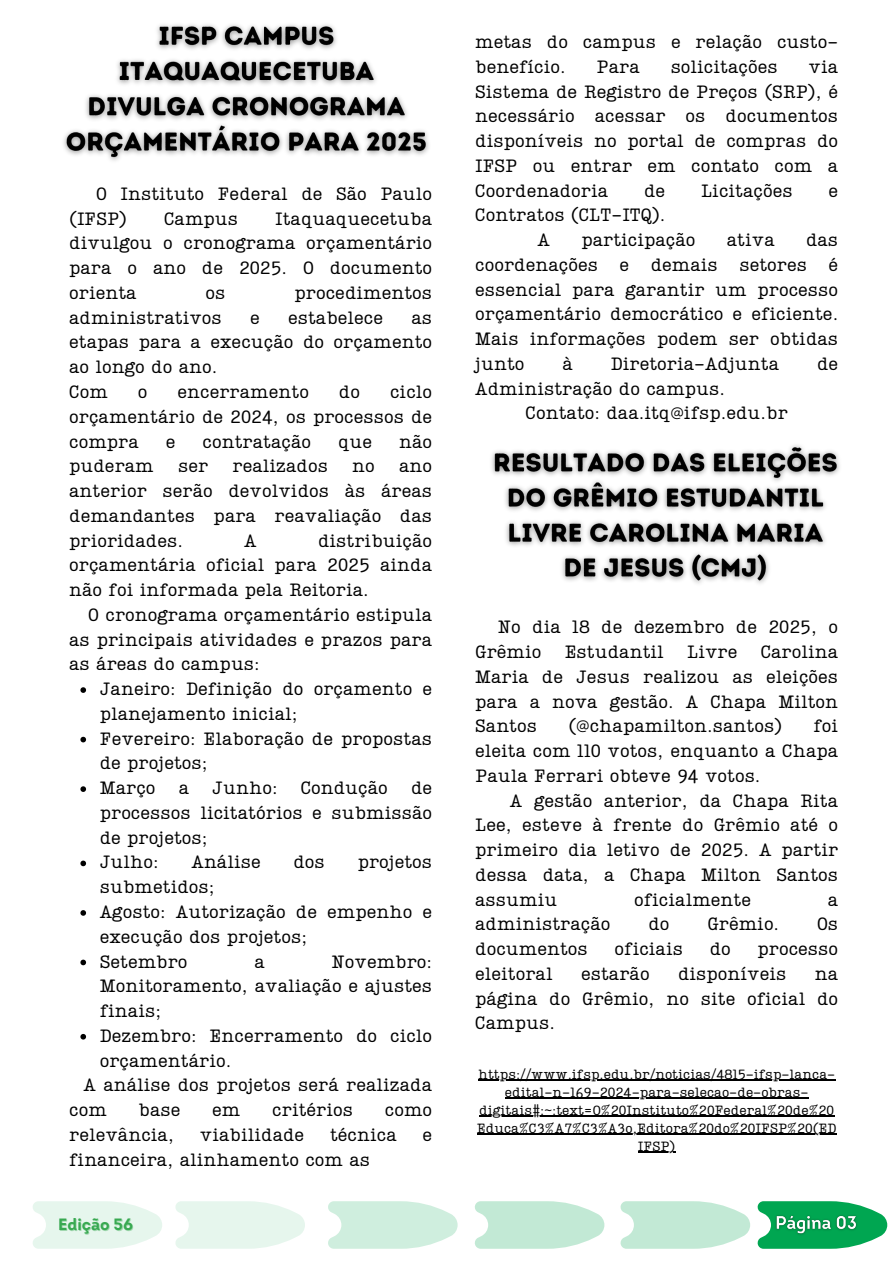
<style>
.page{position:relative;width:894px;height:1264px;background:#fff}
.page>*{position:absolute;margin:0;border:0;box-sizing:border-box;transform-origin:0 0}
.t1{font:18px/24.8px "Lumios TW New";color:#000}
.t2{font:700 16.35px "Intro";color:#38a951}
.t3{font:13.5px "Lumios TW New";color:#000}
.s1{font-family:"Noto Sans"}
</style>
<div class="page">
<svg style="left:757px;top:1201px;width:130px;height:47px"></svg>
<img style="left:770px;top:1209px;width:91px;height:29px">
<svg style="left:620px;top:1201px;width:130px;height:47px;background:#cbecdb"></svg>
<svg style="left:475px;top:1201px;width:129px;height:47px;background:#caecdb"></svg>
<svg style="left:328px;top:1201px;width:129px;height:47px;background:#d6f0e2"></svg>
<svg style="left:175px;top:1201px;width:130px;height:47px"></svg>
<svg style="left:33px;top:1201px;width:129px;height:47px;background:#e9f7ef"></svg>
<img style="left:63px;top:24px;width:366px;height:137px">
<svg style="left:80px;top:687px;width:6px;height:6px"></svg>
<svg style="left:80px;top:736px;width:6px;height:6px"></svg>
<svg style="left:80px;top:786px;width:6px;height:6px"></svg>
<svg style="left:80px;top:860px;width:6px;height:6px"></svg>
<svg style="left:80px;top:910px;width:6px;height:5px"></svg>
<svg style="left:80px;top:959px;width:6px;height:6px"></svg>
<svg style="left:80px;top:1033px;width:6px;height:6px"></svg>
<img style="left:491px;top:445px;width:349px;height:139px">
<hr style="left:478px;top:1079px;width:357px;height:1px;background:#000">
<hr style="left:504px;top:1097px;width:304px;height:1px;background:#000">
<hr style="left:479px;top:1115px;width:355px;height:1px;background:#000">
<hr style="left:476px;top:1133px;width:360px;height:1px;background:#000">
<hr style="left:637px;top:1151px;width:38px;height:1px;background:#000">
<p class="t1" style="left:69px;top:180px;width:364px;text-indent:27px">O Instituto Federal de São Paulo (IFSP)</p>
<p class="t1" style="left:164px;top:204px;width:76px">Campus</p>
<p class="t1" style="left:69px;top:204px;width:364px;text-align:justify;text-indent:206px">Itaquaquecetuba divulgou o cronograma orçamentário para o ano de 2025. O documento orienta</p>
<p class="t1" style="left:205px;top:279px;width:21px">os</p>
<p class="t1" style="left:294px;top:279px;width:139px">procedimentos</p>
<p class="t1" style="left:69px;top:303px;width:154px">administrativos</p>
<p class="t1" style="left:250px;top:303px;width:11px">e</p>
<p class="t1" style="left:288px;top:303px;width:97px">estabelece</p>
<p class="t1" style="left:69px;top:303px;width:364px;text-indent:342px">as etapas para a execução do orçamento ao longo do ano.<br>Com</p>
<p class="t1" style="left:69px;top:378px;width:364px;text-align:justify;text-indent:321px">ciclo orçamentário de 2024, os processos de compra</p>
<p class="t1" style="left:138px;top:378px;width:11px">o</p>
<p class="t1" style="left:177px;top:378px;width:133px">encerramento</p>
<p class="t1" style="left:339px;top:378px;width:23px">do</p>
<p class="t1" style="left:166px;top:427px;width:11px">e</p>
<p class="t1" style="left:202px;top:427px;width:110px">contratação</p>
<p class="t1" style="left:338px;top:427px;width:36px">que</p>
<p class="t1" style="left:399px;top:427px;width:35px">não</p>
<p class="t1" style="left:69px;top:452px;width:86px">puderam</p>
<p class="t1" style="left:178px;top:452px;width:32px">ser</p>
<p class="t1" style="left:232px;top:452px;width:97px">realizados</p>
<p class="t1" style="left:352px;top:452px;width:24px">no</p>
<p class="t1" style="left:69px;top:452px;width:364px;text-align:justify;text-indent:330px">ano anterior serão devolvidos às áreas demandantes para reavaliação das prioridades.</p>
<p class="t1" style="left:244px;top:526px;width:14px">A</p>
<p class="t1" style="left:318px;top:526px;width:116px">distribuição</p>
<p class="t1" style="left:69px;top:551px;width:364px">orçamentária oficial para 2025 ainda</p>
<p class="t1" style="left:69px;top:576px;width:301px">não foi informada pela Reitoria.</p>
<p class="t1" style="left:88px;top:600px;width:345px">O cronograma orçamentário estipula</p>
<p class="t1" style="left:69px;top:625px;width:364px">as principais atividades e prazos para</p>
<p class="t1" style="left:69px;top:650px;width:192px">as áreas do campus:</p>
<p class="t1" style="left:100px;top:675px;width:334px">Janeiro: Definição do orçamento e planejamento inicial;</p>
<p class="t1" style="left:100px;top:724px;width:334px">Fevereiro: Elaboração de propostas de projetos;</p>
<p class="t1" style="left:100px;top:774px;width:57px">Março</p>
<p class="t1" style="left:179px;top:774px;width:12px">a</p>
<p class="t1" style="left:212px;top:774px;width:67px">Junho:</p>
<p class="t1" style="left:300px;top:774px;width:89px">Condução</p>
<p class="t1" style="left:100px;top:774px;width:334px;text-align:justify;text-indent:311px">de processos licitatórios e submissão de projetos;</p>
<p class="t1" style="left:100px;top:848px;width:60px">Julho:</p>
<p class="t1" style="left:191px;top:848px;width:71px">Análise</p>
<p class="t1" style="left:293px;top:848px;width:33px">dos</p>
<p class="t1" style="left:357px;top:848px;width:76px">projetos</p>
<p class="t1" style="left:100px;top:873px;width:116px">submetidos;</p>
<p class="t1" style="left:100px;top:897px;width:334px">Agosto: Autorização de empenho e execução dos projetos;</p>
<p class="t1" style="left:100px;top:947px;width:89px">Setembro</p>
<p class="t1" style="left:254px;top:947px;width:12px">a</p>
<p class="t1" style="left:100px;top:947px;width:334px;text-align:justify;text-indent:232px">Novembro:<br>Monitoramento, avaliação e ajustes finais;</p>
<h3 class="t1" style="left:100px;top:1021px;width:334px">Dezembro: Encerramento do ciclo orçamentário.</h3>
<h3 class="t1" style="left:69px;top:1071px;width:364px;text-indent:14px">A análise dos projetos será realizada com</h3>
<h3 class="t1" style="left:139px;top:1095px;width:43px">base</h3>
<h3 class="t1" style="left:212px;top:1095px;width:30px">em</h3>
<h3 class="t1" style="left:272px;top:1095px;width:82px">critérios</h3>
<h3 class="t1" style="left:384px;top:1095px;width:49px">como</h3>
<h3 class="t1" style="left:69px;top:1120px;width:106px">relevância,</h3>
<h3 class="t1" style="left:200px;top:1120px;width:106px">viabilidade</h3>
<h3 class="t1" style="left:330px;top:1120px;width:68px">técnica</h3>
<h3 class="t1" style="left:422px;top:1120px;width:11px">e</h3>
<h3 class="t1" style="left:69px;top:1145px;width:302px">financeira, alinhamento com as</h3>
<h3 class="t2" style="left:58px;top:1217px;width:76px">Edição 56</h3>
<h3 class="t1" style="left:475px;top:28px;width:364px">metas do campus e relação custo&shy;benefício.</h3>
<h3 class="t1" style="left:596px;top:53px;width:45px">Para</h3>
<h3 class="t1" style="left:670px;top:53px;width:109px">solicitações</h3>
<h3 class="t1" style="left:475px;top:53px;width:364px;text-align:justify;text-indent:333px">via Sistema de Registro de Preços (SRP), é necessário acessar os documentos disponíveis no portal de compras do IFSP ou entrar em contato com a Coordenadoria</h3>
<h3 class="t1" style="left:644px;top:176px;width:23px">de</h3>
<h3 class="t1" style="left:700px;top:176px;width:93px">Licitações</h3>
<h3 class="t1" style="left:828px;top:176px;width:11px">e</h3>
<h3 class="t1" style="left:537px;top:201px;width:129px;text-indent:-62px">Contratos (CLT-ITQ).<br>A</h3>
<h3 class="t1" style="left:581px;top:226px;width:116px">participação</h3>
<h3 class="t1" style="left:726px;top:226px;width:49px">ativa</h3>
<h3 class="t1" style="left:475px;top:226px;width:364px;text-align:justify;text-indent:331px">das coordenações e demais setores é essencial para garantir um processo orçamentário democrático e eficiente.<br>Mais informações podem ser obtidas junto</h3>
<h3 class="t1" style="left:562px;top:350px;width:12px">à</h3>
<h3 class="t1" style="left:610px;top:350px;width:170px">Diretoria-Adjunta</h3>
<h3 class="t1" style="left:816px;top:350px;width:23px">de</h3>
<h3 class="t1" style="left:525px;top:374px;width:264px;text-indent:-50px">Administração do campus.<br>Contato: daa.itq@ifsp.edu.br</h3>
<p class="t1" style="left:475px;top:613px;width:364px;text-indent:23px">No dia 18 de dezembro de 2025, o<br>Grêmio</p>
<p class="t1" style="left:475px;top:638px;width:364px;text-align:justify;text-indent:285px">Carolina Maria de Jesus realizou as eleições para a nova gestão. A Chapa Milton Santos</p>
<p class="t1" style="left:564px;top:638px;width:101px">Estudantil</p>
<p class="t1" style="left:687px;top:638px;width:52px">Livre</p>
<p class="t1" style="left:568px;top:712px;width:215px">(@chapamilton.santos)</p>
<p class="t1" style="left:813px;top:712px;width:26px">foi</p>
<p class="t1" style="left:475px;top:737px;width:364px">eleita com 110 votos, enquanto a Chapa</p>
<p class="t1" style="left:475px;top:761px;width:287px">Paula Ferrari obteve 94 votos.</p>
<p class="t1" style="left:510px;top:786px;width:330px">A gestão anterior, da Chapa Rita</p>
<p class="t1" style="left:475px;top:811px;width:364px">Lee, esteve à frente do Grêmio até o</p>
<p class="t1" style="left:475px;top:836px;width:364px">primeiro dia letivo de 2025. A partir</p>
<p class="t1" style="left:475px;top:860px;width:364px">dessa data, a Chapa Milton Santos</p>
<p class="t1" style="left:475px;top:885px;width:84px">assumiu</p>
<p class="t1" style="left:634px;top:885px;width:118px">oficialmente</p>
<p class="t1" style="left:827px;top:885px;width:12px">a</p>
<p class="t1" style="left:475px;top:910px;width:137px">administração</p>
<p class="t1" style="left:648px;top:910px;width:23px">do</p>
<p class="t1" style="left:707px;top:910px;width:73px">Grêmio.</p>
<p class="t1" style="left:816px;top:910px;width:23px">Os</p>
<p class="t1" style="left:475px;top:935px;width:114px">documentos</p>
<p class="t1" style="left:614px;top:935px;width:70px">oficiais</p>
<p class="t1" style="left:709px;top:935px;width:23px">do</p>
<p class="t1" style="left:757px;top:935px;width:82px">processo</p>
<p class="t1" style="left:475px;top:959px;width:79px">eleitoral</p>
<p class="t1" style="left:581px;top:959px;width:70px">estarão</p>
<p class="t1" style="left:678px;top:959px;width:110px">disponíveis</p>
<p class="t1" style="left:475px;top:959px;width:364px;text-align:justify;text-indent:339px">na página do Grêmio, no site oficial do Campus.</p>
<h2 class="t3" style="left:478px;top:1064px;width:358px">https://www.ifsp.edu.br/noticias/4815-ifsp-lanca-</h2>
<p class="t3" style="left:504px;top:1082px;width:305px">edital-n-169-2024-para-selecao-de-obras-</p>
<p class="t3" style="left:479px;top:1100px;width:356px">digitais#:<span class="s1">~</span>:text=O%20Instituto%20Federal%20de%20</p>
<p class="t3" style="left:476px;top:1118px;width:361px">Educa%C3%A7%C3%A3o,Editora%20do%20IFSP%20(ED</p>
<p class="t3" style="left:637px;top:1136px;width:39px">IFSP)</p>
</div>
